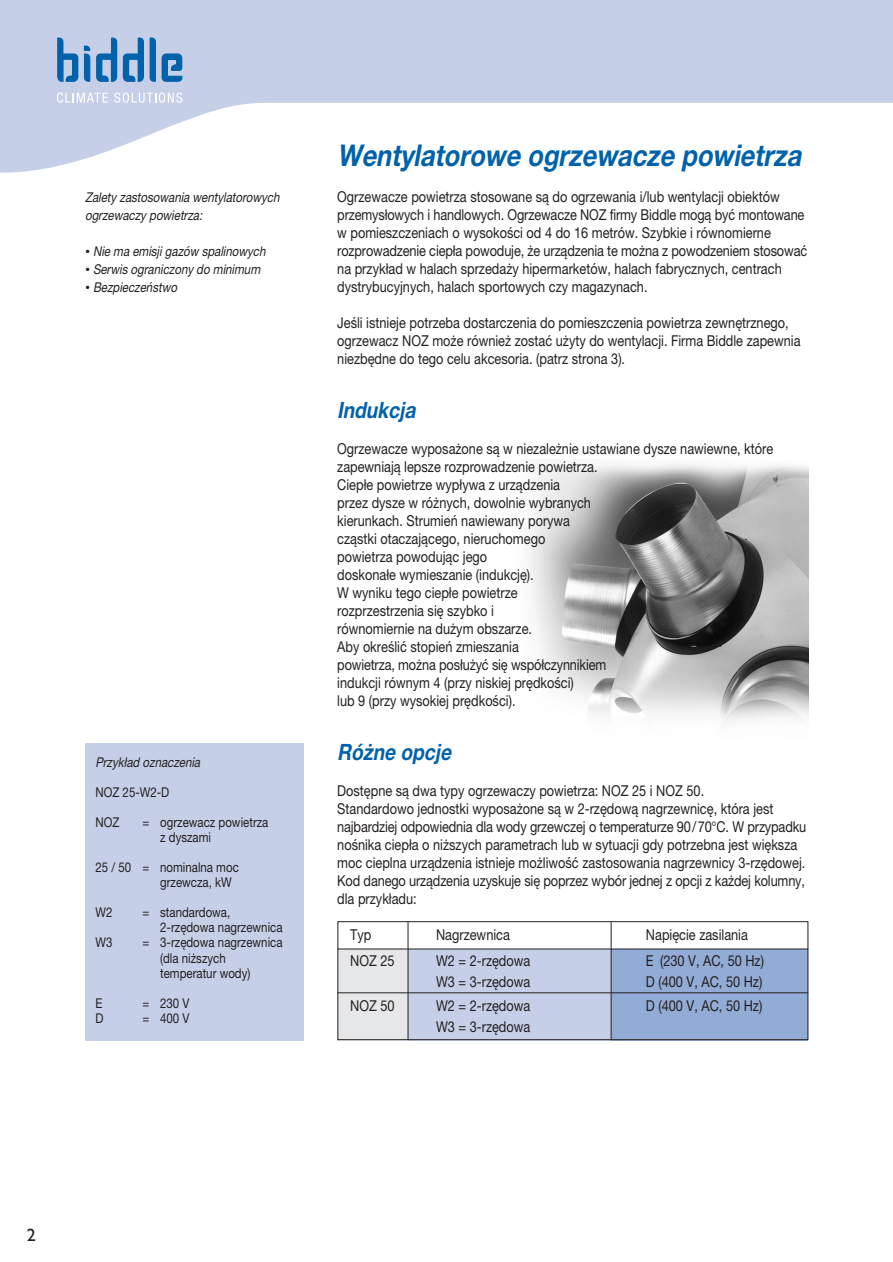
<style>
.page{position:relative;width:893px;height:1262px;background:#fff}
.page>*{position:absolute;margin:0;border:0;box-sizing:border-box;transform-origin:0 0}
.t1{font:italic 700 30px "Helvetica Neue East A";color:#0161aa;scale:.85 1}
.t2{font:italic 700 22.5px "Helvetica Neue East A";color:#0161aa;scale:.85 1}
.t3{font:18px "Gill Sans";color:#231f20}
.t4{font:15px/18px "Helvetica Neue East A";color:#231f20;scale:.85 1}
.t5{font:13.5px/15px "Helvetica Neue East A";color:#231f20;scale:.85 1}
.t6{font:italic 13.5px/18px "Helvetica Neue East A";color:#231f20;scale:.85 1}
.s1{font-family:"Gill Sans"}
.s2{font-family:"Helvetica"}
</style>
<div class="page">
<svg style="left:0;top:0;width:892px;height:173px;fill:#c5d0e8"></svg>
<svg style="left:84px;top:46px;width:6px;height:36px"></svg>
<svg style="left:150px;top:37px;width:32px;height:45px"></svg>
<svg style="left:57px;top:38px;width:21px;height:44px"></svg>
<svg style="left:96px;top:38px;width:21px;height:44px"></svg>
<svg style="left:123px;top:38px;width:21px;height:44px"></svg>
<svg style="left:57px;top:92px;width:51px;height:11px"></svg>
<svg style="left:114px;top:92px;width:68px;height:11px"></svg>
<img style="left:529px;top:464px;width:279px;height:258px">
<div style="left:611px;top:949px;width:197px;height:91px;background:#93acd6"></div>
<div style="left:407px;top:949px;width:204px;height:91px;background:#c5d0e8"></div>
<div style="left:337px;top:949px;width:70px;height:91px;background:#e6e7e9"></div>
<div style="left:85px;top:743px;width:218px;height:297px;background:#c5d0e8"></div>
<hr style="left:337px;top:948px;width:471px;height:1px;background:#231f20">
<hr style="left:337px;top:992px;width:471px;height:1px;background:#231f20">
<div style="left:337px;top:921px;width:471px;height:119px;border:1px solid #231f20"></div>
<hr style="left:407px;top:922px;width:1px;height:118px;background:#231f20">
<hr style="left:610px;top:922px;width:1px;height:118px;background:#231f20">
<p class="t6" style="left:85px;top:190px;width:230px">Zalety zastosowania wentylatorowych ogrzewaczy powietrza:</p>
<p class="t6" style="left:85px;top:244px;width:214px"><span class="s1">•</span> Nie ma emisji gazów spalinowych</p>
<p class="t6" style="left:85px;top:262px;width:207px"><span class="s1">•</span> Serwis ograniczony do minimum</p>
<p class="t6" style="left:85px;top:280px;width:110px"><span class="s1">•</span> Bezpieczeństwo</p>
<p class="t6" style="left:95px;top:755px;width:125px">Przykład oznaczenia</p>
<p class="t5" style="left:95px;top:786px;width:89px">NOZ 25-W2-D</p>
<p class="t5" style="left:95px;top:816px;width:30px">NOZ</p>
<p class="t5" style="left:160px;top:816px;width:129px;text-indent:-18px">= ogrzewacz powietrza z dyszami</p>
<p class="t5" style="left:160px;top:861px;width:94px;text-indent:-65px">25 / 50 = nominalna moc grzewcza, kW</p>
<p class="t5" style="left:95px;top:906px;width:22px">W2</p>
<p class="t5" style="left:160px;top:906px;width:145px;text-indent:-18px">= standardowa,<br>2-rzędowa nagrzewnica</p>
<p class="t5" style="left:95px;top:936px;width:22px">W3</p>
<p class="t5" style="left:160px;top:936px;width:145px;text-indent:-18px">= 3-rzędowa nagrzewnica (dla niższych temperatur wody)</p>
<p class="t5" style="left:95px;top:996px;width:10px">E</p>
<p class="t5" style="left:142px;top:996px;width:57px">= 230 V</p>
<p class="t5" style="left:95px;top:1011px;width:11px">D</p>
<p class="t5" style="left:142px;top:1011px;width:57px">= 400 V</p>
<h1 class="t1" style="left:337px;top:144px;width:547px">Wentylatorowe ogrzewacze powietrza</h1>
<p class="t4" style="left:337px;top:189px;width:554px">Ogrzewacze powietrza stosowane są do ogrzewania i/lub wentylacji obiektów przemysłowych i handlowych. Ogrzewacze NOZ firmy Biddle mogą być montowane w pomieszczeniach o wysokości od 4 do 16 metrów. Szybkie i równomierne rozprowadzenie ciepła powoduje, że urządzenia te można z powodzeniem stosować na przykład w halach sprzedaży hipermarketów, halach fabrycznych, centrach dystrybucyjnych, halach sportowych czy magazynach.</p>
<p class="t4" style="left:337px;top:315px;width:546px">Jeśli istnieje potrzeba dostarczenia do pomieszczenia powietrza zewnętrznego, ogrzewacz NOZ może również zostać użyty do wentylacji. Firma Biddle zapewnia niezbędne do tego celu akcesoria. (patrz strona 3).</p>
<h2 class="t2" style="left:337px;top:402px;width:94px">Indukcja</h2>
<p class="t4" style="left:337px;top:441px;width:514px">Ogrzewacze wyposażone są w niezależnie ustawiane dysze nawiewne, które zapewniają lepsze rozprowadzenie powietrza.<br>Ciepłe powietrze wypływa z urządzenia<br>przez dysze w różnych, dowolnie wybranych<br>kierunkach. Strumień nawiewany porywa<br>cząstki otaczającego, nieruchomego<br>powietrza powodując jego<br>doskonałe wymieszanie (indukcję).<br>W wyniku tego ciepłe powietrze<br>rozprzestrzenia się szybko i<br>równomiernie na dużym obszarze.<br>Aby określić stopień zmieszania<br>powietrza, można posłużyć się współczynnikiem<br>indukcji równym 4 (przy niskiej prędkości)<br>lub 9 (przy wysokiej prędkości).</p>
<h2 class="t2" style="left:337px;top:744px;width:135px">Różne opcje</h2>
<p class="t4" style="left:337px;top:783px;width:553px">Dostępne są dwa typy ogrzewaczy powietrza: NOZ 25 i NOZ 50.<br>Standardowo jednostki wyposażone są w 2-rzędową nagrzewnicę, która jest najbardziej odpowiednia dla wody grzewczej o temperaturze 90/70<span class="s2">°</span>C. W przypadku nośnika ciepła o niższych parametrach lub w sytuacji gdy potrzebna jest większa moc cieplna urządzenia istnieje możliwość zastosowania nagrzewnicy 3-rzędowej.<br>Kod danego urządzenia uzyskuje się poprzez wybór jednej z opcji z każdej kolumny, dla przykładu:</p>
<p class="t4" style="left:350px;top:927px;width:27px">Typ</p>
<p class="t4" style="left:436px;top:927px;width:88px">Nagrzewnica</p>
<p class="t4" style="left:646px;top:927px;width:121px">Napięcie zasilania</p>
<p class="t4" style="left:350px;top:952px;width:54px">NOZ 25</p>
<p class="t4" style="left:436px;top:952px;width:112px">W2 = 2-rzędowa</p>
<p class="t4" style="left:646px;top:952px;width:140px">E (230 V, AC, 50 Hz)</p>
<p class="t4" style="left:436px;top:973px;width:112px">W3 = 3-rzędowa</p>
<p class="t4" style="left:646px;top:973px;width:138px">D (400 V, AC, 50 Hz)</p>
<p class="t4" style="left:350px;top:997px;width:54px">NOZ 50</p>
<p class="t4" style="left:436px;top:997px;width:112px">W2 = 2-rzędowa</p>
<p class="t4" style="left:646px;top:997px;width:138px">D (400 V, AC, 50 Hz)</p>
<p class="t4" style="left:436px;top:1018px;width:112px">W3 = 3-rzędowa</p>
<p class="t3" style="left:27px;top:1228px;width:10px">2</p>
</div>
